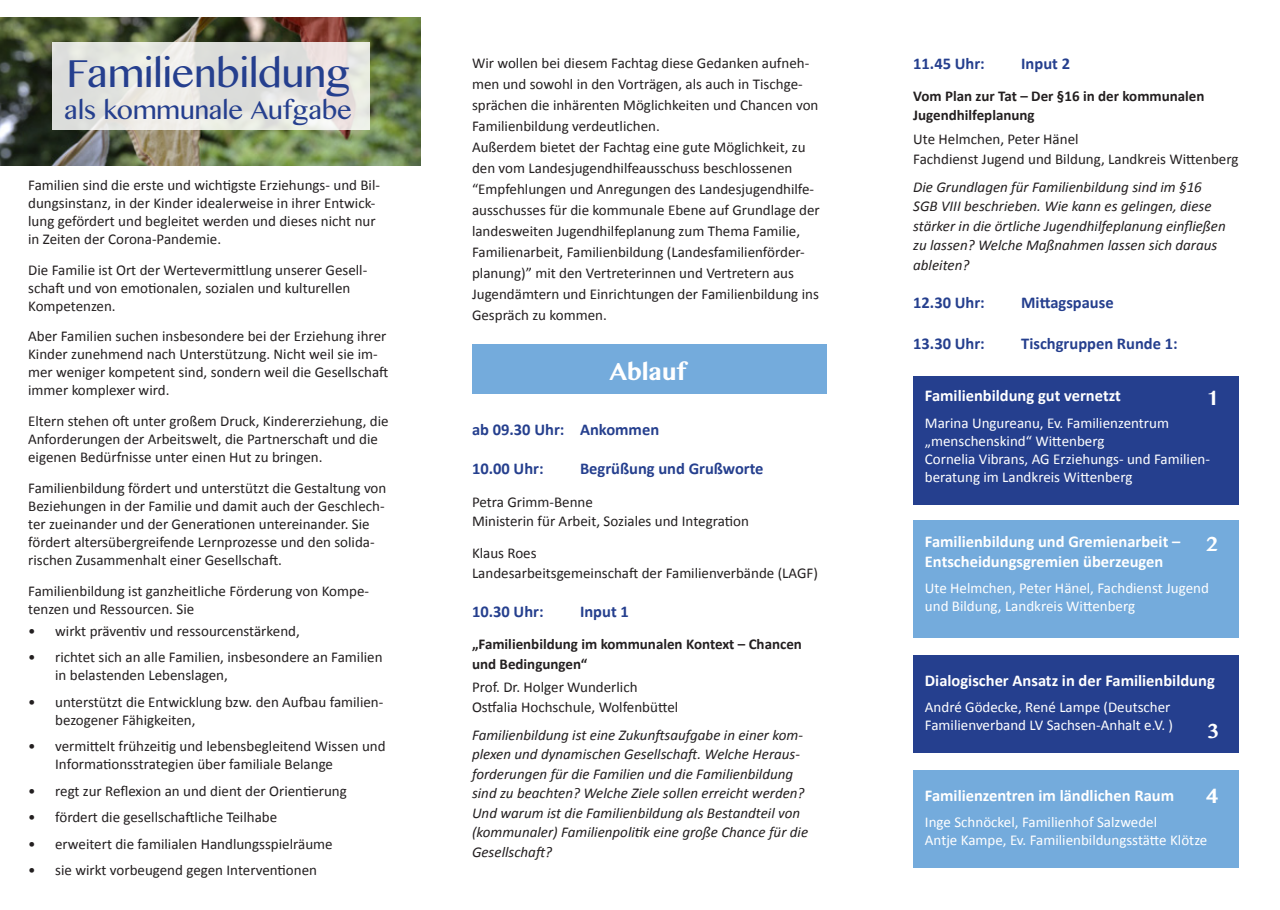
<style>
.page{position:relative;width:1280px;height:910px;background:#fff}
.page>*{position:absolute;margin:0;border:0;box-sizing:border-box;transform-origin:0 0}
.t1{font:34.5px "Bangla MN";color:#253f8e}
.t2{font:22.5px "Bangla MN";color:#253f8e}
.Rubrik_orange{font:700 21px "Bangla MN";color:#fff}
.t3{font:700 18px "Bangla MN";color:#fff}
.t4{font:700 16.5px "Calibri";color:#fff}
.t5{font:700 16.5px "Calibri";color:#253f8e}
.t6{font:15px/18px "Calibri";color:#231f20}
.t7{font:italic 15px/19.5px "Calibri";color:#231f20}
.t8{font:15px/18px "Calibri";color:#fff}
.t9{font:700 15px/19.5px "Calibri";color:#231f20}
</style>
<div class="page">
<img style="left:0;top:17px;width:421px;height:149px">
<svg style="left:52px;top:43px;width:318px;height:87px;background:#e4e4e0"></svg>
<div style="left:472px;top:344px;width:354px;height:50px;background:#74abdc"></div>
<div style="left:913px;top:376px;width:325px;height:129px;background:#253f8e"></div>
<div style="left:913px;top:521px;width:325px;height:117px;background:#74abdc"></div>
<div style="left:913px;top:656px;width:325px;height:97px;background:#253f8e"></div>
<div style="left:913px;top:770px;width:325px;height:97px;background:#74abdc"></div>
<p class="t1" style="left:66px;top:48px;width:285px">Familienbildung</p>
<p class="t2" style="left:65px;top:93px;width:289px">als kommunale Aufgabe</p>
<p class="t6" style="left:28px;top:176px;width:353px">Familien sind die erste und wichtigste Erziehungs- und Bil&shy;dungsinstanz, in der Kinder idealerweise in ihrer Entwick&shy;lung gefördert und begleitet werden und dieses nicht nur in Zeiten der Corona-Pandemie.</p>
<p class="t6" style="left:28px;top:261px;width:341px">Die Familie ist Ort der Wertevermittlung unserer Gesell&shy;schaft und von emotionalen, sozialen und kulturellen<br>Kompetenzen.</p>
<p class="t6" style="left:28px;top:327px;width:362px">Aber Familien suchen insbesondere bei der Erziehung ihrer Kinder zunehmend nach Unterstützung. Nicht weil sie im&shy;mer weniger kompetent sind, sondern weil die Gesellschaft immer komplexer wird.</p>
<p class="t6" style="left:28px;top:412px;width:362px">Eltern stehen oft unter großem Druck, Kindererziehung, die<br>Anforderungen der Arbeitswelt, die Partnerschaft und die eigenen Bedürfnisse unter einen Hut zu bringen.</p>
<p class="t6" style="left:28px;top:479px;width:360px">Familienbildung fördert und unterstützt die Gestaltung von Beziehungen in der Familie und damit auch der Geschlech&shy;ter zueinander und der Generationen untereinander. Sie fördert altersübergreifende Lernprozesse und den solida&shy;rischen Zusammenhalt einer Gesellschaft.</p>
<p class="t6" style="left:28px;top:582px;width:342px">Familienbildung ist ganzheitliche Förderung von Kompe&shy;tenzen und Ressourcen. Sie</p>
<p class="t6" style="left:28px;top:622px;width:273px">• wirkt präventiv und ressourcenstärkend,</p>
<p class="t6" style="left:55px;top:648px;width:329px;text-indent:-27px">• richtet sich an alle Familien, insbesondere an Familien in belastenden Lebenslagen,</p>
<p class="t6" style="left:55px;top:693px;width:330px;text-indent:-27px">• unterstützt die Entwicklung bzw. den Aufbau familien&shy;bezogener Fähigkeiten,</p>
<p class="t6" style="left:55px;top:737px;width:332px;text-indent:-27px">• vermittelt frühzeitig und lebensbegleitend Wissen und<br>Informationsstrategien über familiale Belange</p>
<p class="t6" style="left:28px;top:782px;width:320px">• regt zur Reflexion an und dient der Orientierung</p>
<p class="t6" style="left:28px;top:808px;width:251px">• fördert die gesellschaftliche Teilhabe</p>
<p class="t6" style="left:28px;top:835px;width:306px">• erweitert die familialen Handlungsspielräume</p>
<p class="t6" style="left:28px;top:861px;width:290px">• sie wirkt vorbeugend gegen Interventionen</p>
<p class="t6" style="left:472px;top:52px;width:348px;line-height:21px">Wir wollen bei diesem Fachtag diese Gedanken aufneh&shy;men und sowohl in den Vorträgen, als auch in Tischge&shy;sprächen die inhärenten Möglichkeiten und Chancen von Familienbildung verdeutlichen.</p>
<p class="t6" style="left:472px;top:136px;width:349px;line-height:21px">Außerdem bietet der Fachtag eine gute Möglichkeit, zu den vom Landesjugendhilfeausschuss beschlossenen “Empfehlungen und Anregungen des Landesjugendhilfe&shy;ausschusses für die kommunale Ebene auf Grundlage der landesweiten Jugendhilfeplanung zum Thema Familie, Familienarbeit, Familienbildung (Landesfamilienförder&shy;planung)” mit den Vertreterinnen und Vertretern aus Jugendämtern und Einrichtungen der Familienbildung ins Gespräch zu kommen.</p>
<p class="Rubrik_orange" style="left:609px;top:356px;width:79px">Ablauf</p>
<p class="t5" style="left:472px;top:419px;width:189px">ab 09.30 Uhr: Ankommen</p>
<p class="t5" style="left:472px;top:458px;width:73px">10.00 Uhr:</p>
<p class="t5" style="left:580px;top:458px;width:185px">Begrüßung und Grußworte</p>
<p class="t6" style="left:472px;top:493px;width:122px">Petra Grimm-Benne</p>
<p class="t6" style="left:472px;top:512px;width:278px">Ministerin für Arbeit, Soziales und Integration</p>
<p class="t6" style="left:472px;top:544px;width:66px">Klaus Roes</p>
<p class="t6" style="left:472px;top:564px;width:348px">Landesarbeitsgemeinschaft der Familienverbände (LAGF)</p>
<p class="t5" style="left:472px;top:601px;width:73px">10.30 Uhr:</p>
<p class="t5" style="left:580px;top:601px;width:50px">Input 1</p>
<p class="t9" style="left:472px;top:634px;width:331px">„Familienbildung im kommunalen Kontext – Chancen und Bedingungen“</p>
<p class="t6" style="left:472px;top:678px;width:167px">Prof. Dr. Holger Wunderlich</p>
<p class="t6" style="left:472px;top:698px;width:208px">Ostfalia Hochschule, Wolfenbüttel</p>
<p class="t7" style="left:472px;top:724px;width:338px">Familienbildung ist eine Zukunftsaufgabe in einer kom&shy;plexen und dynamischen Gesellschaft. Welche Heraus&shy;forderungen für die Familien und die Familienbildung sind zu beachten? Welche Ziele sollen erreicht werden?<br>Und warum ist die Familienbildung als Bestandteil von (kommunaler) Familienpolitik eine große Chance für die Gesellschaft?</p>
<p class="t5" style="left:913px;top:53px;width:73px">11.45 Uhr:</p>
<p class="t5" style="left:1021px;top:53px;width:50px">Input 2</p>
<p class="t9" style="left:913px;top:86px;width:293px">Vom Plan zur Tat – Der §16 in der kommunalen<br>Jugendhilfeplanung</p>
<p class="t6" style="left:913px;top:130px;width:167px">Ute Helmchen, Peter Hänel</p>
<p class="t6" style="left:913px;top:150px;width:327px">Fachdienst Jugend und Bildung, Landkreis Wittenberg</p>
<p class="t7" style="left:913px;top:176px;width:314px">Die Grundlagen für Familienbildung sind im §16<br>SGB VIII beschrieben. Wie kann es gelingen, diese stärker in die örtliche Jugendhilfeplanung einfließen zu lassen? Welche Maßnahmen lassen sich daraus ableiten?</p>
<p class="t5" style="left:913px;top:292px;width:73px">12.30 Uhr:</p>
<p class="t5" style="left:1021px;top:292px;width:94px">Mittagspause</p>
<p class="t5" style="left:913px;top:333px;width:73px">13.30 Uhr:</p>
<p class="t5" style="left:1021px;top:333px;width:158px">Tischgruppen Runde 1:</p>
<p class="t4" style="left:925px;top:385px;width:198px">Familienbildung gut vernetzt</p>
<p class="t8" style="left:925px;top:414px;width:246px">Marina Ungureanu, Ev. Familienzentrum</p>
<p class="t8" style="left:925px;top:432px;width:181px">„menschenskind“ Wittenberg</p>
<p class="t8" style="left:925px;top:450px;width:287px">Cornelia Vibrans, AG Erziehungs- und Familien&shy;beratung im Landkreis Wittenberg</p>
<p class="t3" style="left:1205px;top:384px;width:15px">1</p>
<p class="t4" style="left:925px;top:531px;width:257px">Familienbildung und Gremienarbeit –</p>
<p class="t4" style="left:925px;top:551px;width:240px">Entscheidungsgremien überzeugen</p>
<p class="t8" style="left:925px;top:579px;width:286px">Ute Helmchen, Peter Hänel, Fachdienst Jugend und Bildung, Landkreis Wittenberg</p>
<p class="t3" style="left:1205px;top:530px;width:15px">2</p>
<p class="t4" style="left:925px;top:670px;width:291px">Dialogischer Ansatz in der Familienbildung</p>
<p class="t8" style="left:925px;top:698px;width:247px">André Gödecke, René Lampe (Deutscher</p>
<p class="t8" style="left:925px;top:716px;width:250px">Familienverband LV Sachsen-Anhalt e.V. )</p>
<p class="t3" style="left:1206px;top:717px;width:15px">3</p>
<p class="t3" style="left:1205px;top:782px;width:15px">4</p>
<p class="t4" style="left:925px;top:784px;width:251px">Familienzentren im ländlichen Raum</p>
<p class="t8" style="left:925px;top:813px;width:234px">Inge Schnöckel, Familienhof Salzwedel</p>
<p class="t8" style="left:925px;top:831px;width:284px">Antje Kampe, Ev. Familienbildungsstätte Klötze</p>
</div>
